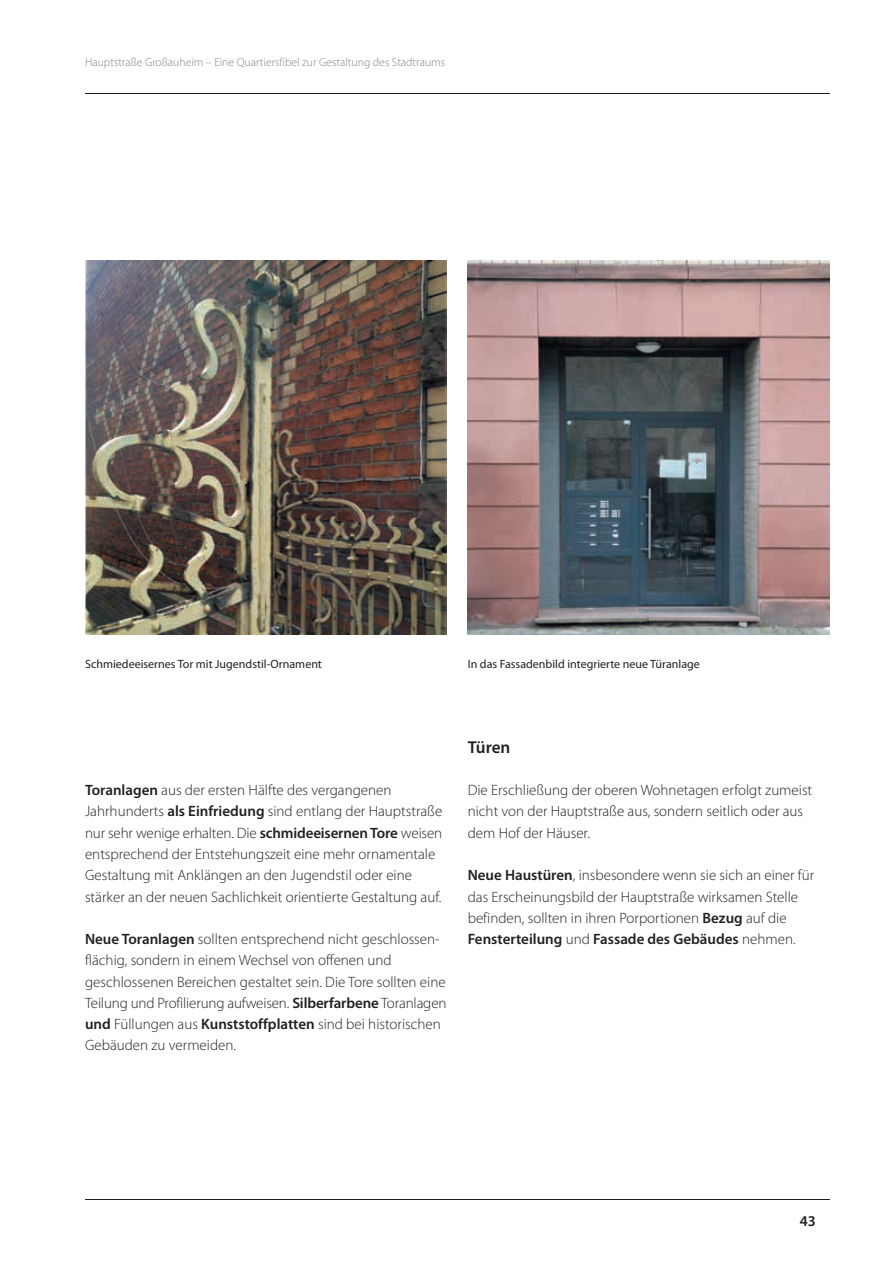
<style>
.page{position:relative;width:893px;height:1263px;background:#fff}
.page>*{position:absolute;margin:0;border:0;box-sizing:border-box;transform-origin:0 0}
.t1{font:600 17.25px "Myriad Pro";letter-spacing:-.005em;color:#231f20}
.t2{font:300 15px/21.3px "Myriad Pro";color:#231f20}
.t3{font:600 15px "Myriad Pro";color:#231f20}
.t4{font:12px "Myriad Pro";color:#231f20}
.t5{font:300 11.7px "Myriad Pro";color:#808285}
.s1{font-weight:600}
</style>
<div class="page">
<hr style="left:85px;top:93px;width:744px;height:1px;background:#231f20">
<hr style="left:85px;top:1199px;width:744px;height:1px;background:#231f20">
<img style="left:85px;top:260px;width:361px;height:374px">
<img style="left:468px;top:260px;width:361px;height:374px">
<p class="t5" style="left:85px;top:55px;width:362px">Hauptstraße Großauheim – Eine Quartiersfibel zur Gestaltung des Stadtraums</p>
<p class="t4" style="left:85px;top:656px;width:238px">Schmiedeeisernes Tor mit Jugendstil-Ornament</p>
<p class="t4" style="left:468px;top:656px;width:234px">In das Fassadenbild integrierte neue Türanlage</p>
<p class="t2" style="left:85px;top:779px;width:359px"><span class="s1">Toranlagen</span> aus der ersten Hälfte des vergangenen Jahrhunderts <span class="s1">als Einfriedung</span> sind entlang der Hauptstraße nur sehr wenige erhalten. Die <span class="s1">schmideeisernen Tore</span> weisen entsprechend der Entstehungszeit eine mehr ornamentale Gestaltung mit Anklängen an den Jugendstil oder eine stärker an der neuen Sachlichkeit orientierte Gestaltung auf.</p>
<p class="t2" style="left:85px;top:928px;width:363px"><span class="s1">Neue Toranlagen</span> sollten entsprechend nicht geschlossen&shy;flächig, sondern in einem Wechsel von offenen und geschlossenen Bereichen gestaltet sein. Die Tore sollten eine Teilung und Profilierung aufweisen. <span class="s1">Silberfarbene</span> Toranlagen <span class="s1">und</span> Füllungen aus <span class="s1">Kunststoffplatten</span> sind bei historischen Gebäuden zu vermeiden.</p>
<p class="t1" style="left:468px;top:736px;width:44px">Türen</p>
<p class="t2" style="left:468px;top:779px;width:346px">Die Erschließung der oberen Wohnetagen erfolgt zumeist nicht von der Hauptstraße aus, sondern seitlich oder aus dem Hof der Häuser.</p>
<p class="t2" style="left:468px;top:864px;width:348px"><span class="s1">Neue Haustüren</span>, insbesondere wenn sie sich an einer für das Erscheinungsbild der Hauptstraße wirksamen Stelle befinden, sollten in ihren Porportionen <span class="s1">Bezug</span> auf die <span class="s1">Fensterteilung</span> und <span class="s1">Fassade des Gebäudes</span> nehmen.</p>
<p class="t3" style="left:800px;top:1211px;width:18px">43</p>
</div>
